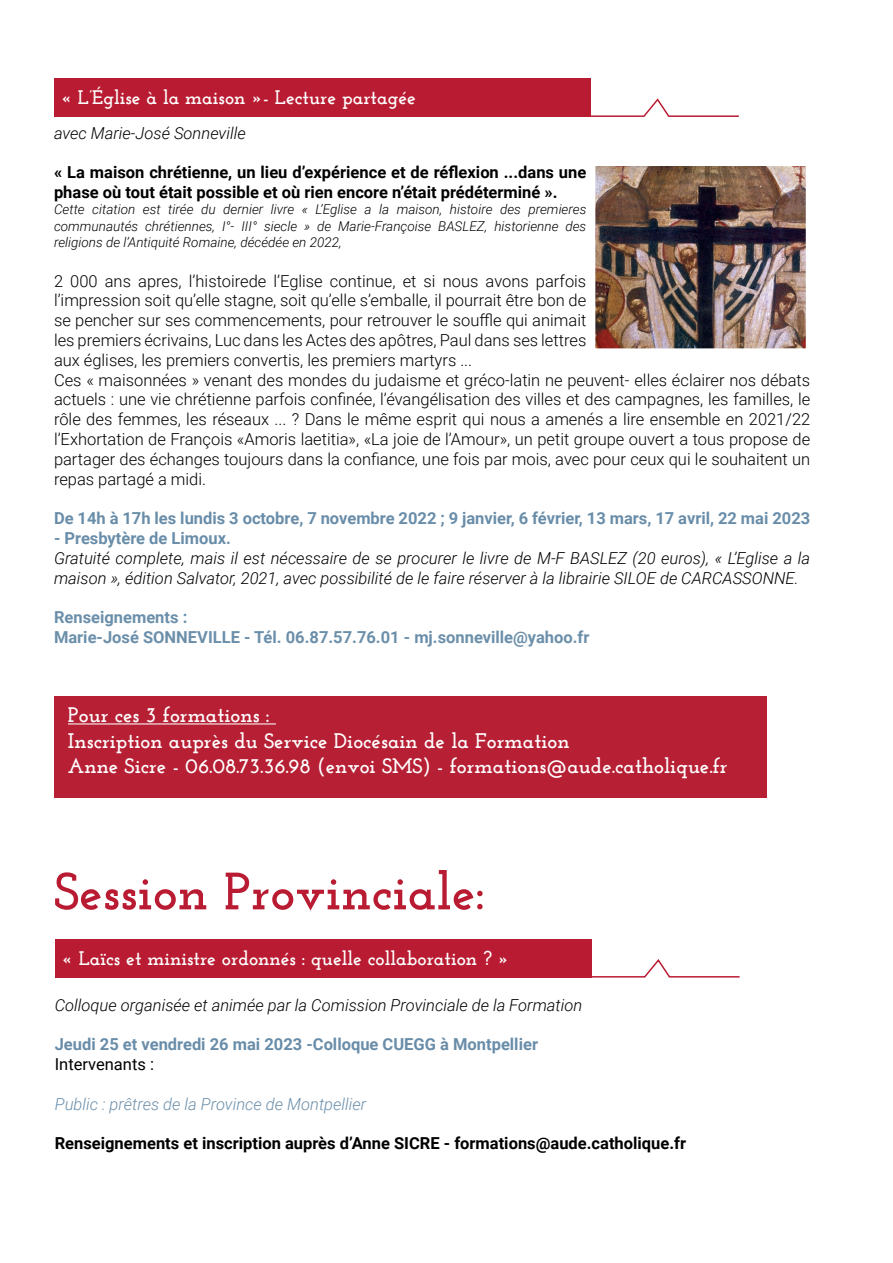
<style>
.page{position:relative;width:893px;height:1263px;background:#fff}
.page>*{position:absolute;margin:0;border:0;box-sizing:border-box;transform-origin:0 0}
.t1{font:700 52.5px "Josefin Slab";color:#b91c32}
.t2{font:700 21px/25.2px "Josefin Slab";color:#fff}
.t3{font:700 19.5px "Josefin Slab";color:#fff}
.t4{font:300 16.5px/19.8px "Roboto";color:#000}
.t5{font:italic 300 16.5px/19.8px "Roboto";color:#000}
.t6{font:700 16.5px/19.8px "Roboto";color:#000}
.t7{font:700 16.5px "Roboto";color:#698da9}
.t8{font:700 16.5px/19.8px "Roboto";color:#6b8faa}
.t9{font:italic 300 16.5px "Roboto";color:#6b8faa}
.t10{font:16.5px "Roboto";color:#000}
.t11{font:italic 300 13.5px/16.2px "Roboto";color:#000;text-align:justify}
</style>
<div class="page">
<div style="left:54px;top:79px;width:537px;height:38px;background:#b91c32"></div>
<svg style="left:591px;top:98px;width:148px;height:19px"></svg>
<img style="left:596px;top:167px;width:209px;height:180px">
<div style="left:586px;top:157px;width:229px;height:200px;border:9px solid #fff"></div>
<div style="left:54px;top:696px;width:713px;height:102px;background:#b71f34"></div>
<hr style="left:68px;top:723px;width:208px;height:1px;background:#fff">
<div style="left:55px;top:939px;width:537px;height:38px;background:#b91c32"></div>
<svg style="left:590px;top:959px;width:150px;height:19px"></svg>
<p class="t3" style="left:60px;top:86px;width:357px">« L’Église à la maison »- Lecture partagée</p>
<p class="t5" style="left:54px;top:122px;width:193px">avec Marie-José Sonneville</p>
<p class="t6" style="left:54px;top:162px;width:534px">« La maison chrétienne, un lieu d’expérience et de réflexion ...dans une phase où tout était possible et où rien encore n’était prédéterminé ».</p>
<p class="t11" style="left:54px;top:201px;width:534px">Cette citation est tirée du dernier livre « L’Eglise a la maison, histoire des premieres communautés chrétiennes, I°- III° siecle » de Marie-Françoise BASLEZ, historienne des religions de l’Antiquité Romaine, décédée en 2022,</p>
<p class="t4" style="left:54px;top:270px;width:758px">2 000 ans apres, l’histoirede l’Eglise continue, et si nous avons parfois<br>l’impression soit qu’elle stagne, soit qu’elle s’emballe, il pourrait être bon de<br>se pencher sur ses commencements, pour retrouver le souffle qui animait<br>les premiers écrivains, Luc dans les Actes des apôtres, Paul dans ses lettres<br>aux églises, les premiers convertis, les premiers martyrs ...<br>Ces « maisonnées » venant des mondes du judaisme et gréco-latin ne peuvent- elles éclairer nos débats actuels : une vie chrétienne parfois confinée, l’évangélisation des villes et des campagnes, les familles, le rôle des femmes, les réseaux ... ? Dans le même esprit qui nous a amenés a lire ensemble en 2021/22 l’Exhortation de François «Amoris laetitia», «La joie de l’Amour», un petit groupe ouvert a tous propose de partager des échanges toujours dans la confiance, une fois par mois, avec pour ceux qui le souhaitent un repas partagé a midi.</p>
<p class="t7" style="left:54px;top:507px;width:758px">De 14h à 17h les lundis 3 octobre, 7 novembre 2022 ; 9 janvier, 6 février, 13 mars, 17 avril, 22 mai 2023</p>
<p class="t7" style="left:54px;top:526px;width:178px">- Presbytère de Limoux.</p>
<p class="t5" style="left:54px;top:547px;width:758px">Gratuité complete, mais il est nécessaire de se procurer le livre de M-F BASLEZ (20 euros), « L’Eglise a la maison », édition Salvator, 2021, avec possibilité de le faire réserver à la librairie SILOE de CARCASSONNE.</p>
<p class="t8" style="left:54px;top:607px;width:537px">Renseignements :<br>Marie-José SONNEVILLE - Tél. 06.87.57.76.01 - mj.sonneville@yahoo.fr</p>
<p class="t2" style="left:68px;top:703px;width:661px">Pour ces 3 formations :<br>Inscription auprès du Service Diocésain de la Formation<br>Anne Sicre - 06.08.73.36.98 (envoi SMS) - formations@aude.catholique.fr</p>
<h1 class="t1" style="left:54px;top:860px;width:432px">Session Provinciale:</h1>
<p class="t3" style="left:61px;top:946px;width:450px">« Laïcs et ministre ordonnés : quelle collaboration ? »</p>
<p class="t5" style="left:55px;top:994px;width:529px">Colloque organisée et animée par la Comission Provinciale de la Formation</p>
<p class="t7" style="left:55px;top:1033px;width:485px">Jeudi 25 et vendredi 26 mai 2023 -Colloque CUEGG à Montpellier</p>
<p class="t10" style="left:55px;top:1053px;width:101px">Intervenants :</p>
<p class="t9" style="left:55px;top:1092px;width:313px">Public : prêtres de la Province de Montpellier</p>
<p class="t6" style="left:55px;top:1133px;width:633px">Renseignements et inscription auprès d’Anne SICRE - formations@aude.catholique.fr</p>
</div>
